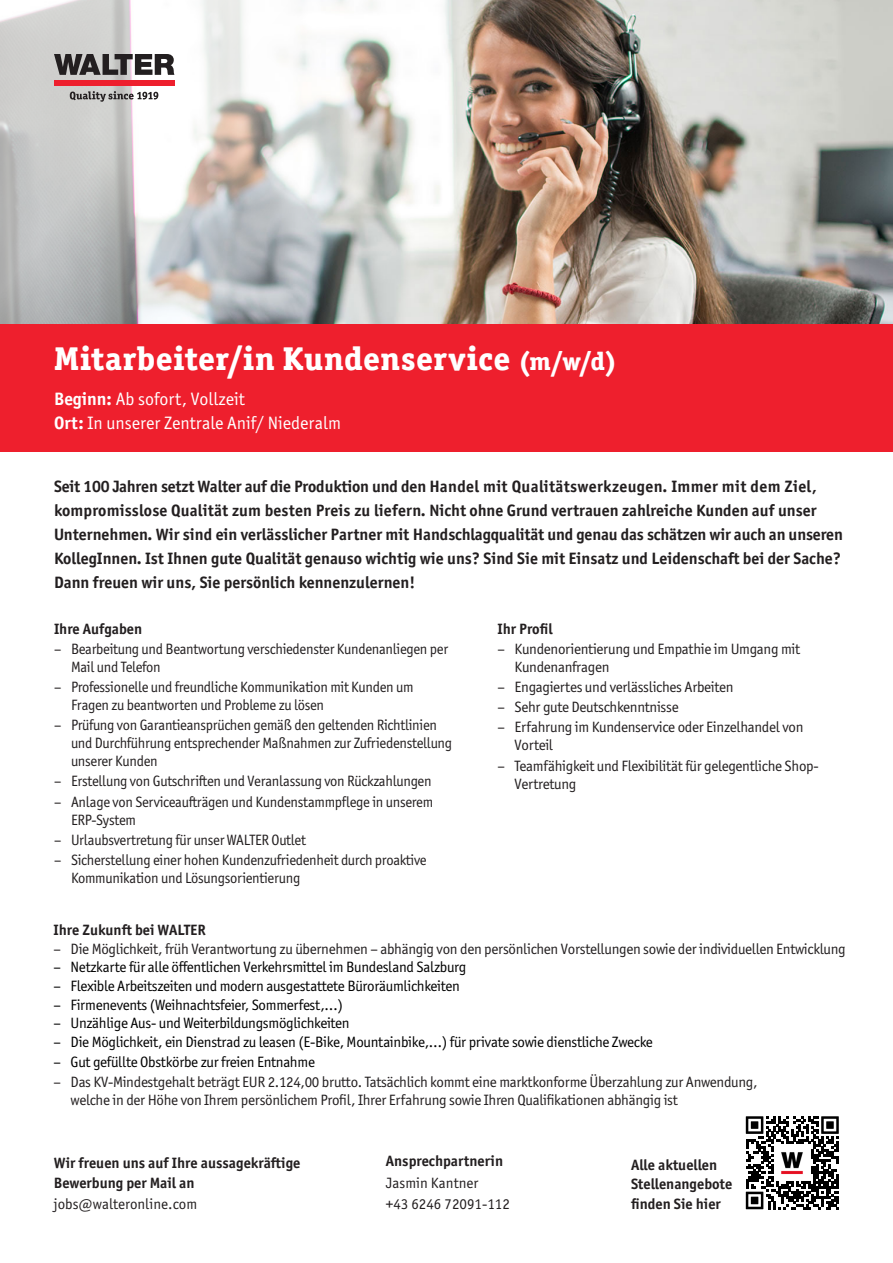
<style>
.page{position:relative;width:893px;height:1263px;background:#fff}
.page>*{position:absolute;margin:0;border:0;box-sizing:border-box;transform-origin:0 0}
.t1{font:800 33px "Officina Serif ITC Pro";letter-spacing:.02em;color:#fff}
.t2{font:18px "Officina Sans ITC Pro";color:#fff}
.t3{font:700 16.5px/24px "Officina Sans ITC Pro";color:#231f20}
.t4{font:15px/18px "Officina Sans ITC Pro";letter-spacing:-.02em;color:#231f20}
.t5{font:15px "Officina Sans ITC Pro";letter-spacing:-.02em;color:#000}
.t6{font:700 15px/19.5px "Officina Sans ITC Pro";color:#231f20}
.t7{font:15px "Officina Sans ITC Pro";color:#231f20}
.s1{font-size:25.5px}
.s2{font-weight:700}
</style>
<div class="page">
<img style="left:428px;top:0;width:465px;height:325px">
<svg style="left:0;top:0;width:428px;height:325px"></svg>
<div style="left:0;top:325px;width:893px;height:127px;background:#ee1f2d"></div>
<svg style="left:54px;top:54px;width:120px;height:21px;background:#656262"></svg>
<div style="left:54px;top:80px;width:121px;height:6px;background:#ee1f2d"></div>
<svg style="left:70px;top:91px;width:88px;height:11px"></svg>
<svg style="left:746px;top:1116px;width:93px;height:93px"></svg>
<img style="left:775px;top:1145px;width:35px;height:35px">
<p class="t1" style="left:54px;top:338px;width:564px">Mitarbeiter/in Kundenservice <span class="s1">(m/w/d)</span></p>
<p class="t2" style="left:54px;top:389px;width:192px"><span class="s2">Beginn:</span> Ab sofort, Vollzeit</p>
<p class="t2" style="left:54px;top:413px;width:289px"><span class="s2">Ort:</span> In unserer Zentrale Anif/ Niederalm</p>
<p class="t3" style="left:54px;top:474px;width:790px">Seit 100 Jahren setzt Walter auf die Produktion und den Handel mit Qualitätswerkzeugen. Immer mit dem Ziel, kompromisslose Qualität zum besten Preis zu liefern. Nicht ohne Grund vertrauen zahlreiche Kunden auf unser Unternehmen. Wir sind ein verlässlicher Partner mit Handschlagqualität und genau das schätzen wir auch an unseren KollegInnen. Ist Ihnen gute Qualität genauso wichtig wie uns? Sind Sie mit Einsatz und Leidenschaft bei der Sache?<br>Dann freuen wir uns, Sie persönlich kennenzulernen!</p>
<p class="t6" style="left:54px;top:619px;width:90px">Ihre Aufgaben</p>
<p class="t4" style="left:71px;top:640px;width:379px;text-indent:-17px">– Bearbeitung und Beantwortung verschiedenster Kundenanliegen per<br>Mail und Telefon</p>
<p class="t4" style="left:71px;top:678px;width:344px;text-indent:-17px">– Professionelle und freundliche Kommunikation mit Kunden um<br>Fragen zu beantworten und Probleme zu lösen</p>
<p class="t4" style="left:71px;top:716px;width:383px;text-indent:-17px">– Prüfung von Garantieansprüchen gemäß den geltenden Richtlinien und Durchführung entsprechender Maßnahmen zur Zufriedenstellung unserer Kunden</p>
<p class="t4" style="left:54px;top:772px;width:379px">– Erstellung von Gutschriften und Veranlassung von Rückzahlungen</p>
<p class="t4" style="left:71px;top:792px;width:364px;text-indent:-17px">– Anlage von Serviceaufträgen und Kundenstammpflege in unserem<br>ERP-System</p>
<p class="t4" style="left:54px;top:830px;width:253px">– Urlaubsvertretung für unser WALTER Outlet</p>
<p class="t4" style="left:71px;top:851px;width:357px;text-indent:-17px">– Sicherstellung einer hohen Kundenzufriedenheit durch proaktive<br>Kommunikation und Lösungsorientierung</p>
<p class="t6" style="left:497px;top:619px;width:57px">Ihr Profil</p>
<p class="t4" style="left:514px;top:640px;width:287px;text-indent:-17px">– Kundenorientierung und Empathie im Umgang mit<br>Kundenanfragen</p>
<p class="t4" style="left:497px;top:678px;width:238px">– Engagiertes und verlässliches Arbeiten</p>
<p class="t4" style="left:497px;top:698px;width:183px">– Sehr gute Deutschkenntnisse</p>
<p class="t4" style="left:514px;top:718px;width:290px;text-indent:-17px">– Erfahrung im Kundenservice oder Einzelhandel von<br>Vorteil</p>
<p class="t4" style="left:514px;top:756px;width:306px;text-indent:-17px">– Teamfähigkeit und Flexibilität für gelegentliche Shop-<br>Vertretung</p>
<p class="t6" style="left:54px;top:920px;width:154px">Ihre Zukunft bei WALTER</p>
<p class="t4" style="left:54px;top:939px;width:794px">– Die Möglichkeit, früh Verantwortung zu übernehmen – abhängig von den persönlichen Vorstellungen sowie der individuellen Entwicklung</p>
<p class="t5" style="left:54px;top:958px;width:414px">– Netzkarte für alle öffentlichen Verkehrsmittel im Bundesland Salzburg</p>
<p class="t5" style="left:54px;top:977px;width:408px">– Flexible Arbeitszeiten und modern ausgestattete Büroräumlichkeiten</p>
<p class="t5" style="left:54px;top:996px;width:291px">– Firmenevents (Weihnachtsfeier, Sommerfest,…)</p>
<p class="t5" style="left:54px;top:1014px;width:298px">– Unzählige Aus- und Weiterbildungsmöglichkeiten</p>
<p class="t5" style="left:54px;top:1033px;width:601px">– Die Möglichkeit, ein Dienstrad zu leasen (E-Bike, Mountainbike,…) für private sowie dienstliche Zwecke</p>
<p class="t5" style="left:54px;top:1053px;width:263px">– Gut gefüllte Obstkörbe zur freien Entnahme</p>
<p class="t4" style="left:71px;top:1073px;width:688px;text-indent:-17px">– Das KV-Mindestgehalt beträgt EUR 2.124,00 brutto. Tatsächlich kommt eine marktkonforme Überzahlung zur Anwendung, welche in der Höhe von Ihrem persönlichem Profil, Ihrer Erfahrung sowie Ihren Qualifikationen abhängig ist</p>
<p class="t6" style="left:54px;top:1153px;width:248px">Wir freuen uns auf Ihre aussagekräftige<br>Bewerbung per Mail an</p>
<p class="t7" style="left:54px;top:1195px;width:145px">jobs@walteronline.com</p>
<p class="t6" style="left:386px;top:1151px;width:119px">Ansprechpartnerin</p>
<p class="t7" style="left:386px;top:1174px;width:94px">Jasmin Kantner</p>
<p class="t7" style="left:386px;top:1195px;width:125px">+43 6246 72091-112</p>
<p class="t6" style="left:631px;top:1155px;width:103px">Alle aktuellen<br>Stellenangebote finden Sie hier</p>
</div>
